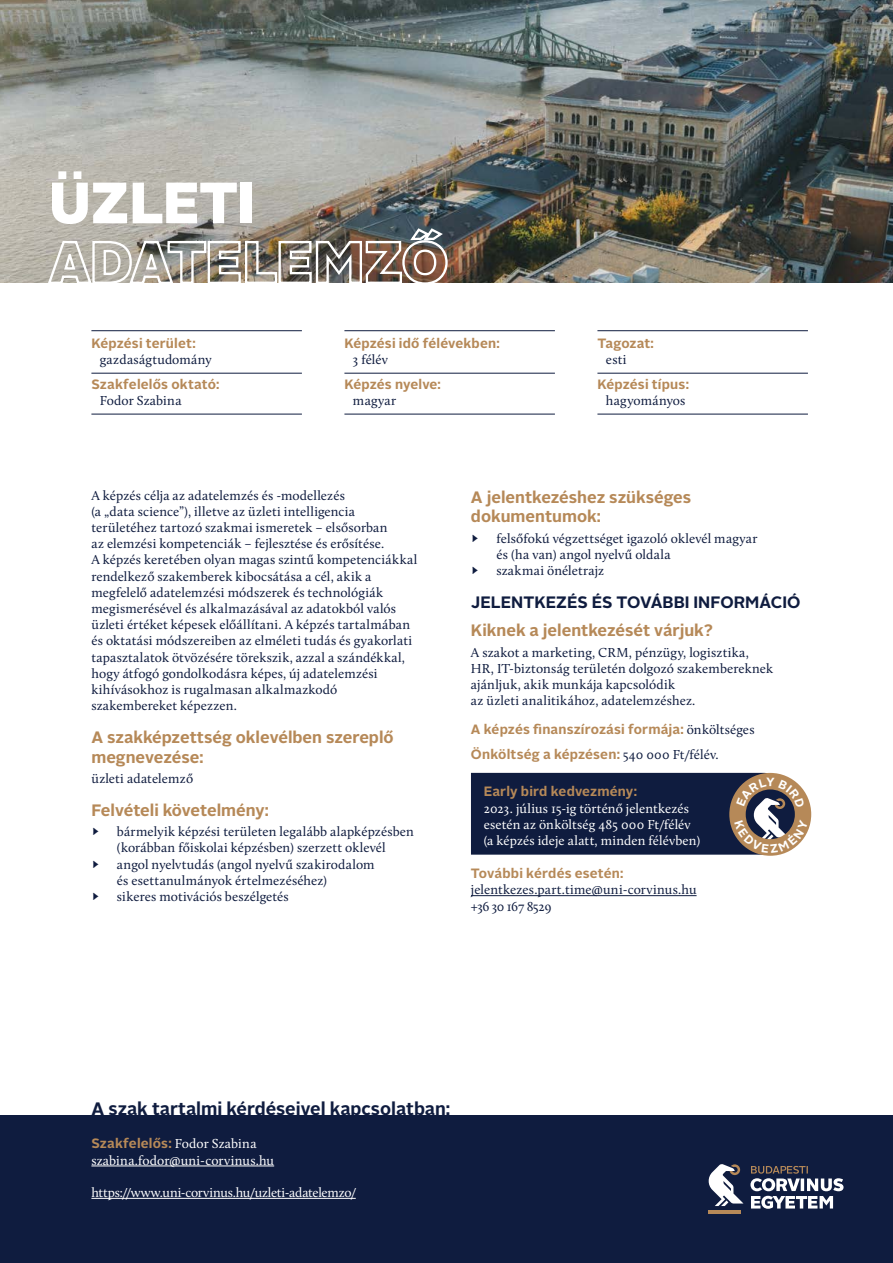
<style>
.page{position:relative;width:893px;height:1263px;background:#fff}
.page>*{position:absolute;margin:0;border:0;box-sizing:border-box;transform-origin:0 0}
.t1{font:900 58.2px/59.6px "Alright Sans";letter-spacing:-.015em;color:#fff}
.t2{font:700 18px "Alright Sans";color:#0f1c3f}
.t3{font:700 16.5px/19.8px "Alright Sans";color:#b68958}
.t4{font:700 16.5px "Alright Sans";color:#0f1c3f}
.t5{font:13.5px/16.2px "Calluna";letter-spacing:.01em;color:#0f1c3f}
.t6{font:700 13.5px/24.8px "Alright Sans";letter-spacing:.01em;color:#b68958}
.t7{font:13.5px/16.2px "Calluna";letter-spacing:.005em;color:#fff}
.t8{font:13.5px "Calluna";letter-spacing:-.02em;color:#fff}
.s1{font-family:"Calluna";font-weight:400;color:#0f1c3f}
.s2{font-family:"Calluna";font-weight:400;color:#fff}
</style>
<div class="page">
<img style="left:0;top:0;width:893px;height:283px">
<hr style="left:471px;top:895px;width:226px;height:1px;background:#0f1c3f">
<hr style="left:91px;top:330px;width:211px;height:1px;background:#0f1c3f">
<hr style="left:91px;top:373px;width:211px;height:1px;background:#0f1c3f">
<hr style="left:91px;top:414px;width:211px;height:1px;background:#0f1c3f">
<hr style="left:344px;top:330px;width:211px;height:1px;background:#0f1c3f">
<hr style="left:344px;top:373px;width:211px;height:1px;background:#0f1c3f">
<hr style="left:344px;top:414px;width:211px;height:1px;background:#0f1c3f">
<hr style="left:597px;top:330px;width:211px;height:1px;background:#0f1c3f">
<hr style="left:597px;top:373px;width:211px;height:1px;background:#0f1c3f">
<hr style="left:597px;top:414px;width:211px;height:1px;background:#0f1c3f">
<div style="left:0;top:1115px;width:893px;height:148px;background:#0f1c3f"></div>
<svg style="left:750px;top:1166px;width:93px;height:43px"></svg>
<svg style="left:708px;top:1164px;width:35px;height:42px"></svg>
<hr style="left:708px;top:1210px;width:33px;height:3px;background:#b68958">
<hr style="left:91px;top:1165px;width:183px;height:1px;background:#fff">
<hr style="left:91px;top:1198px;width:265px;height:1px;background:#fff">
<svg style="left:471px;top:773px;width:340px;height:83px;background:#32374d"></svg>
<h1 class="t1" style="left:49px;top:173px;width:401px">ÜZLETI<br>ADATELEMZŐ</h1>
<p class="t6" style="left:91px;top:331px;width:106px">Képzési terület:</p>
<p class="t5" style="left:100px;top:352px;width:113px">gazdaságtudomány</p>
<p class="t6" style="left:91px;top:372px;width:130px">Szakfelelős oktató:</p>
<p class="t5" style="left:100px;top:392px;width:83px">Fodor Szabina</p>
<p class="t6" style="left:344px;top:331px;width:157px">Képzési idő félévekben:</p>
<p class="t5" style="left:353px;top:352px;width:37px">3 félév</p>
<p class="t6" style="left:344px;top:372px;width:98px">Képzés nyelve:</p>
<p class="t5" style="left:353px;top:392px;width:45px">magyar</p>
<p class="t6" style="left:597px;top:331px;width:58px">Tagozat:</p>
<p class="t5" style="left:606px;top:352px;width:22px">esti</p>
<p class="t6" style="left:597px;top:372px;width:93px">Képzési típus:</p>
<p class="t5" style="left:606px;top:392px;width:81px">hagyományos</p>
<p class="t5" style="left:91px;top:487px;width:327px">A képzés célja az adatelemzés és -modellezés<br>(a „data science”), illetve az üzleti intelligencia területéhez tartozó szakmai ismeretek – elsősorban<br>az elemzési kompetenciák – fejlesztése és erősítése.<br>A képzés keretében olyan magas szintű kompetenciákkal rendelkező szakemberek kibocsátása a cél, akik a megfelelő adatelemzési módszerek és technológiák megismerésével és alkalmazásával az adatokból valós üzleti értéket képesek előállítani. A képzés tartalmában és oktatási módszereiben az elméleti tudás és gyakorlati tapasztalatok ötvözésére törekszik, azzal a szándékkal, hogy átfogó gondolkodásra képes, új adatelemzési kihívásokhoz is rugalmasan alkalmazkodó szakembereket képezzen.</p>
<p class="t3" style="left:91px;top:727px;width:304px">A szakképzettség oklevélben szereplő megnevezése:</p>
<p class="t5" style="left:91px;top:770px;width:103px">üzleti adatelemző</p>
<p class="t3" style="left:91px;top:800px;width:179px">Felvételi követelmény:</p>
<p class="t5" style="left:91px;top:823px;width:10px">►</p>
<p class="t5" style="left:117px;top:823px;width:298px">bármelyik képzési területen legalább alapképzésben (korábban főiskolai képzésben) szerzett oklevél</p>
<p class="t5" style="left:91px;top:856px;width:10px">►</p>
<p class="t5" style="left:117px;top:856px;width:259px">angol nyelvtudás (angol nyelvű szakirodalom és esettanulmányok értelmezéséhez)</p>
<p class="t5" style="left:91px;top:888px;width:10px">►</p>
<p class="t5" style="left:117px;top:888px;width:173px">sikeres motivációs beszélgetés</p>
<p class="t3" style="left:471px;top:487px;width:222px">A jelentkezéshez szükséges dokumentumok:</p>
<p class="t5" style="left:471px;top:530px;width:10px">►</p>
<p class="t5" style="left:496px;top:530px;width:263px">felsőfokú végzettséget igazoló oklevél magyar és (ha van) angol nyelvű oldala</p>
<p class="t5" style="left:471px;top:562px;width:10px">►</p>
<p class="t5" style="left:496px;top:562px;width:109px">szakmai önéletrajz</p>
<p class="t4" style="left:471px;top:590px;width:331px">JELENTKEZÉS ÉS TOVÁBBI INFORMÁCIÓ</p>
<p class="t3" style="left:471px;top:620px;width:244px">Kiknek a jelentkezését várjuk?</p>
<p class="t5" style="left:471px;top:644px;width:304px">A szakot a marketing, CRM, pénzügy, logisztika, HR, IT-biztonság területén dolgozó szakembereknek ajánljuk, akik munkája kapcsolódik<br>az üzleti analitikához, adatelemzéshez.</p>
<p class="t6" style="left:471px;top:717px;width:285px">A képzés finanszírozási formája: <span class="s1">önköltséges<br></span>Önköltség a képzésen: <span class="s1">540 000 Ft/félév.</span></p>
<p class="t6" style="left:484px;top:779px;width:155px">Early bird kedvezmény:</p>
<p class="t7" style="left:484px;top:800px;width:218px">2023. július 15-ig történő jelentkezés esetén az önköltség 485 000 Ft/félév (a képzés ideje alatt, minden félévben)</p>
<p class="t6" style="left:471px;top:861px;width:154px">További kérdés esetén:</p>
<p class="t5" style="left:471px;top:881px;width:227px">jelentkezes.part.time@uni-corvinus.hu +36 30 167 8529</p>
<h2 class="t2" style="left:91px;top:1096px;width:360px">A szak tartalmi kérdéseivel kapcsolatban:</h2>
<p class="t6" style="left:91px;top:1131px;width:167px">Szakfelelős: <span class="s2">Fodor Szabina</span></p>
<p class="t7" style="left:91px;top:1152px;width:184px">szabina.fodor@uni-corvinus.hu</p>
<p class="t8" style="left:91px;top:1184px;width:266px">https://www.uni-corvinus.hu/uzleti-adatelemzo/</p>
</div>
